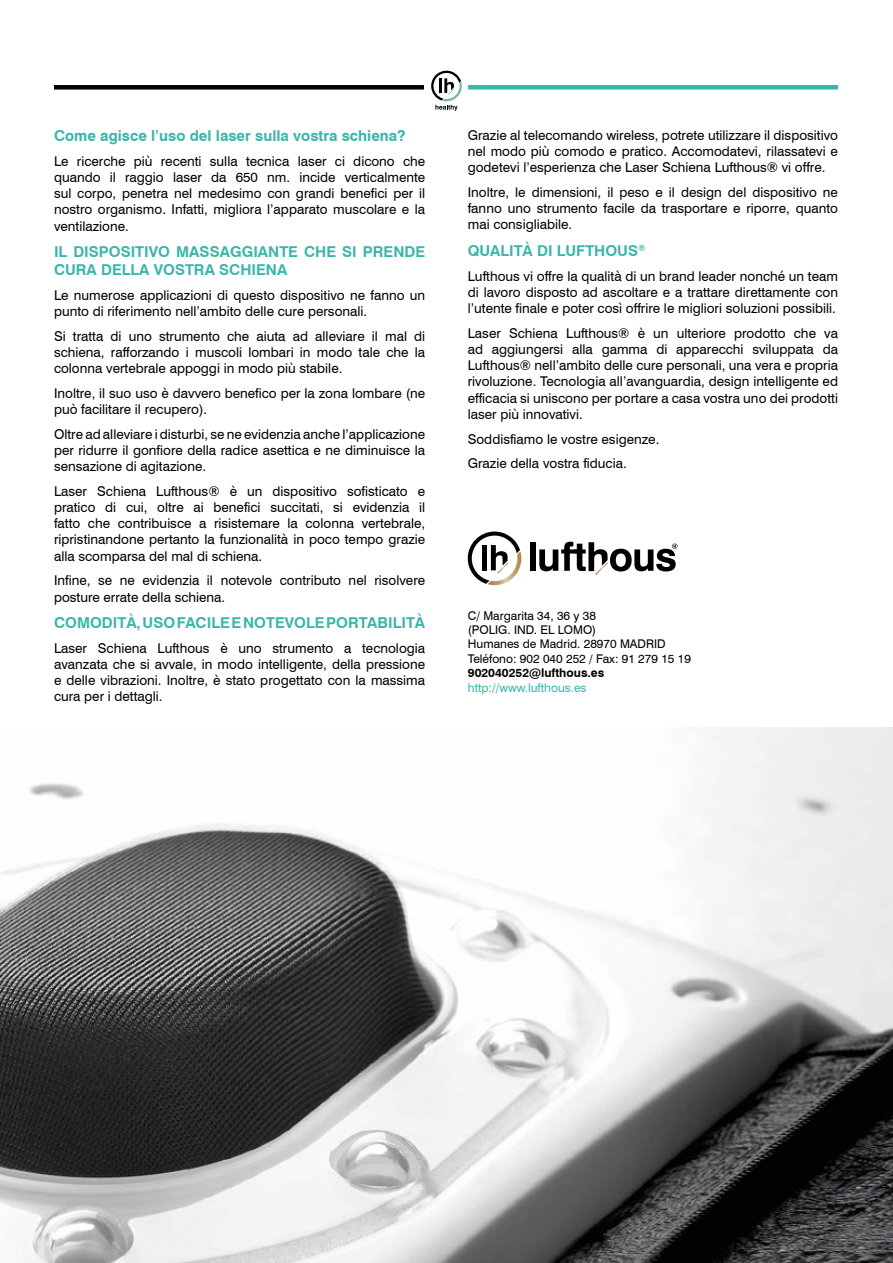
<style>
.page{position:relative;width:893px;height:1263px;background:#fff}
.page>*{position:absolute;margin:0;border:0;box-sizing:border-box;transform-origin:0 0}
.t1{font:700 15px/18px "Swiss 721 BT";color:#39b6a9}
.t2{font:13.5px/16.2px "Swiss 721 BT";color:#000;text-align:justify}
.t3{font:12px/14.4px "Swiss 721 BT";color:#000}
.t4{font:12px "Swiss 721 BT";color:#39b6a9}
.t5{font:700 12px "Swiss 721 BT";color:#000}
</style>
<div class="page">
<div style="left:54px;top:85px;width:370px;height:5px;background:#000"></div>
<div style="left:468px;top:85px;width:370px;height:5px;background:#39b6a9"></div>
<svg style="left:431px;top:71px;width:31px;height:40px"></svg>
<div style="left:530px;top:542px;width:6px;height:29px;background:#000"></div>
<svg style="left:539px;top:542px;width:138px;height:33px"></svg>
<svg style="left:468px;top:531px;width:53px;height:54px"></svg>
<img style="left:0;top:728px;width:893px;height:535px">
<p class="t1" style="left:54px;top:127px;width:353px">Come agisce l’uso del laser sulla vostra schiena?</p>
<p class="t2" style="left:54px;top:153px;width:373px">Le ricerche più recenti sulla tecnica laser ci dicono che quando il raggio laser da 650 nm. incide verticalmente sul corpo, penetra nel medesimo con grandi benefici per il nostro organismo. Infatti, migliora l’apparato muscolare e la ventilazione.</p>
<p class="t1" style="left:54px;top:243px;width:373px">IL DISPOSITIVO MASSAGGIANTE CHE SI PRENDE<br>CURA DELLA VOSTRA SCHIENA</p>
<p class="t2" style="left:54px;top:287px;width:373px">Le numerose applicazioni di questo dispositivo ne fanno un punto di riferimento nell’ambito delle cure personali.</p>
<p class="t2" style="left:54px;top:328px;width:373px">Si tratta di uno strumento che aiuta ad alleviare il mal di schiena, rafforzando i muscoli lombari in modo tale che la colonna vertebrale appoggi in modo più stabile.</p>
<p class="t2" style="left:54px;top:385px;width:373px">Inoltre, il suo uso è davvero benefico per la zona lombare (ne può facilitare il recupero).</p>
<p class="t2" style="left:54px;top:426px;width:373px">Oltre ad alleviare i disturbi, se ne evidenzia anche l’applicazione per ridurre il gonfiore della radice asettica e ne diminuisce la sensazione di agitazione.</p>
<p class="t2" style="left:54px;top:483px;width:373px">Laser Schiena Lufthous® è un dispositivo sofisticato e pratico di cui, oltre ai benefici succitati, si evidenzia il fatto che contribuisce a risistemare la colonna vertebrale, ripristinandone pertanto la funzionalità in poco tempo grazie alla scomparsa del mal di schiena.</p>
<p class="t2" style="left:54px;top:572px;width:373px">Infine, se ne evidenzia il notevole contributo nel risolvere posture errate della schiena.</p>
<p class="t1" style="left:54px;top:614px;width:373px">COMODITÀ, USO FACILE E NOTEVOLE PORTABILITÀ</p>
<p class="t2" style="left:54px;top:640px;width:373px">Laser Schiena Lufthous è uno strumento a tecnologia avanzata che si avvale, in modo intelligente, della pressione e delle vibrazioni. Inoltre, è stato progettato con la massima cura per i dettagli.</p>
<p class="t2" style="left:468px;top:127px;width:372px">Grazie al telecomando wireless, potrete utilizzare il dispositivo nel modo più comodo e pratico. Accomodatevi, rilassatevi e godetevi l’esperienza che Laser Schiena Lufthous® vi offre.</p>
<p class="t2" style="left:468px;top:184px;width:372px">Inoltre, le dimensioni, il peso e il design del dispositivo ne fanno uno strumento facile da trasportare e riporre, quanto mai consigliabile.</p>
<p class="t1" style="left:468px;top:241px;width:179px">QUALITÀ DI LUFTHOUS<sup>®</sup></p>
<p class="t2" style="left:468px;top:268px;width:372px">Lufthous vi offre la qualità di un brand leader nonché un team di lavoro disposto ad ascoltare e a trattare direttamente con l’utente finale e poter così offrire le migliori soluzioni possibili.</p>
<p class="t2" style="left:468px;top:325px;width:372px">Laser Schiena Lufthous® è un ulteriore prodotto che va ad aggiungersi alla gamma di apparecchi sviluppata da Lufthous® nell’ambito delle cure personali, una vera e propria rivoluzione. Tecnologia all’avanguardia, design intelligente ed efficacia si uniscono per portare a casa vostra uno dei prodotti laser più innovativi.</p>
<p class="t2" style="left:468px;top:426px;width:193px;line-height:24.8px">Soddisfiamo le vostre esigenze.<br>Grazie della vostra fiducia.</p>
<p class="t3" style="left:468px;top:608px;width:225px">C/ Margarita 34, 36 y 38<br>(POLIG. IND. EL LOMO)<br>Humanes de Madrid. 28970 MADRID<br>Teléfono: 902 040 252 / Fax: 91 279 15 19</p>
<p class="t5" style="left:468px;top:666px;width:138px">902040252@lufthous.es</p>
<p class="t4" style="left:468px;top:680px;width:120px">http://www.lufthous.es</p>
</div>
